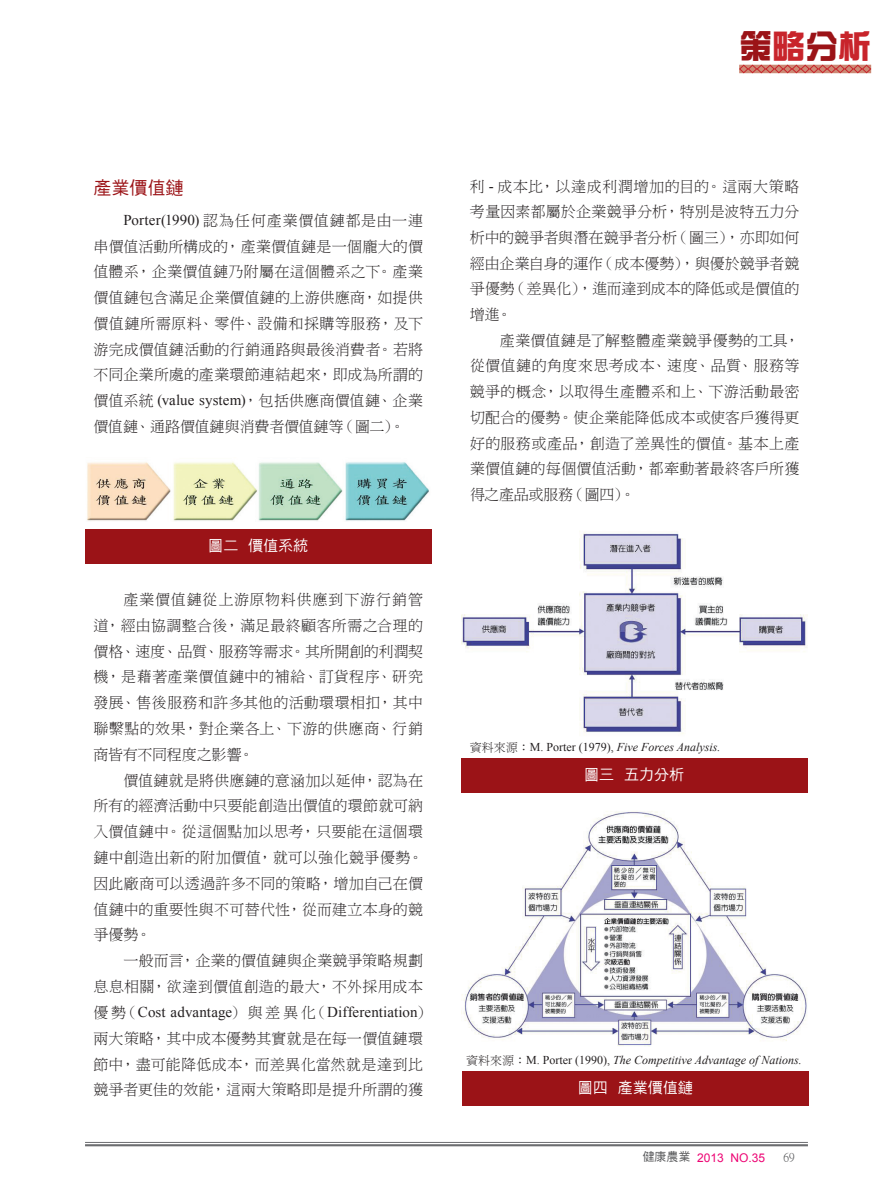
<style>
.page{position:relative;width:893px;height:1191px;background:#fff}
.page>*{position:absolute;margin:0;border:0;box-sizing:border-box;transform-origin:0 0}
.t1{font:33px "DF Zong Yi W9 WINP BF";color:#9b1317}
.t2{font:18px "DF Hei W5 WINP BF";color:#9b1317}
.t3{font:15px/25.8px "DF Ming W3 WIN BF";letter-spacing:.01em;color:#231f20;text-align:justify}
.t4{font:15px "Times New Roman";letter-spacing:.005em;color:#231f20}
.t5{font:15px "DF Hei W5 WINP BF";color:#fff}
.t6{font:italic 12px "Times New Roman";color:#231f20}
.t7{font:12px "Arial";color:#ed0373}
.t8{font:12px "P Ming Li U";color:#57585a}
.s1{color:#c8242b}
.s2{font-family:"Times New Roman"}
.s3{font-family:"DF Ming W3 WIN BF"}
.s4{font-family:"DF Ming W3 WIN BF";font-style:normal}
.s5{font-style:normal}
.s6{font-family:"DF Hei W5 WINP BF";color:#57585a}
</style>
<div class="page">
<hr style="left:85px;top:1142px;width:723px;height:1px;background:#6c6d70">
<hr style="left:85px;top:1144px;width:723px;height:2px;background:#6c6d70">
<svg style="left:739px;top:64px;width:133px;height:10px"></svg>
<img style="left:87px;top:462px;width:342px;height:59px">
<div style="left:85px;top:529px;width:347px;height:34px;background:#9b1317"></div>
<img style="left:461px;top:531px;width:347px;height:203px">
<div style="left:461px;top:758px;width:346px;height:34px;background:#9b1317"></div>
<img style="left:461px;top:811px;width:346px;height:235px">
<div style="left:462px;top:1071px;width:346px;height:35px;background:#9b1317"></div>
<h1 class="t1" style="left:739px;top:30px;width:133px">策<span class="s1">略</span>分<span class="s1">析</span></h1>
<p class="t2" style="left:94px;top:179px;width:91px">產業價值鏈</p>
<p class="t3" style="left:94px;top:207px;width:331px;text-indent:30px"><span class="s2">Porter(1990)</span> 認為任何產業價值鏈都是由一連串價值活動所構成的，產業價值鏈是一個龐大的價值體系，企業價值鏈乃附屬在這個體系之下。產業價值鏈包含滿足企業價值鏈的上游供應商，如提供價值鏈所需原料、零件、設備和採購等服務，及下游完成價值鏈活動的行銷通路與最後消費者。若將不同企業所處的產業環節連結起來，即成為所謂的價值系統 <span class="s2">(value system)</span>，包括供應商價值鏈、企業價值鏈、通路價值鏈與消費者價值鏈等（圖二）。</p>
<p class="t5" style="left:208px;top:538px;width:101px">圖二 價值系統</p>
<p class="t3" style="left:93px;top:586px;width:331px;text-indent:30px">產業價值鏈從上游原物料供應到下游行銷管道，經由協調整合後，滿足最終顧客所需之合理的價格、速度、品質、服務等需求。其所開創的利潤契機，是藉著產業價值鏈中的補給、訂貨程序、研究發展、售後服務和許多其他的活動環環相扣，其中聯繫點的效果，對企業各上、下游的供應商、行銷商皆有不同程度之影響。</p>
<p class="t3" style="left:93px;top:767px;width:331px;text-indent:30px">價值鏈就是將供應鏈的意涵加以延伸，認為在所有的經濟活動中只要能創造出價值的環節就可納入價值鏈中。從這個點加以思考，只要能在這個環鏈中創造出新的附加價值，就可以強化競爭優勢。因此廠商可以透過許多不同的策略，增加自己在價值鏈中的重要性與不可替代性，從而建立本身的競爭優勢。</p>
<p class="t3" style="left:94px;top:948px;width:331px;text-align:right">一般而言，企業的價值鏈與企業競爭策略規劃<br>息息相關，欲達到價值創造的最大，不外採用成本</p>
<p class="t4" style="left:94px;top:1001px;width:339px"><span class="s3">優勢（</span>Cost advantage<span class="s3">）與差異化（</span>Differentiation<span class="s3">）</span></p>
<p class="t3" style="left:94px;top:1025px;width:331px">兩大策略，其中成本優勢其實就是在每一價值鏈環節中，盡可能降低成本，而差異化當然就是達到比競爭者更佳的效能，這兩大策略即是提升所謂的獲</p>
<p class="t3" style="left:470px;top:173px;width:331px">利 <span class="s2">-</span> 成本比，以達成利潤增加的目的。這兩大策略考量因素都屬於企業競爭分析，特別是波特五力分析中的競爭者與潛在競爭者分析（圖三），亦即如何經由企業自身的運作（成本優勢），與優於競爭者競爭優勢（差異化），進而達到成本的降低或是價值的增進。</p>
<p class="t3" style="left:470px;top:327px;width:331px;text-indent:30px">產業價值鏈是了解整體產業競爭優勢的工具，從價值鏈的角度來思考成本、速度、品質、服務等競爭的概念，以取得生產體系和上、下游活動最密切配合的優勢。使企業能降低成本或使客戶獲得更好的服務或產品，創造了差異性的價值。基本上產業價值鏈的每個價值活動，都牽動著最終客戶所獲得之產品或服務（圖四）。</p>
<p class="t6" style="left:470px;top:738px;width:252px"><span class="s4">資料來源：</span><span class="s5">M. Porter (1979),</span> Five Forces Analysis.</p>
<p class="t5" style="left:584px;top:766px;width:101px">圖三 五力分析</p>
<p class="t6" style="left:466px;top:1052px;width:337px"><span class="s4">資料來源：</span><span class="s5">M. Porter (1990),</span> The Competitive Advantage of Nations.</p>
<p class="t5" style="left:578px;top:1080px;width:116px">圖四 產業價值鏈</p>
<p class="t7" style="left:642px;top:1149px;width:124px"><span class="s6">健康農業</span> 2013 NO.35</p>
<p class="t8" style="left:783px;top:1151px;width:13px">69</p>
</div>
